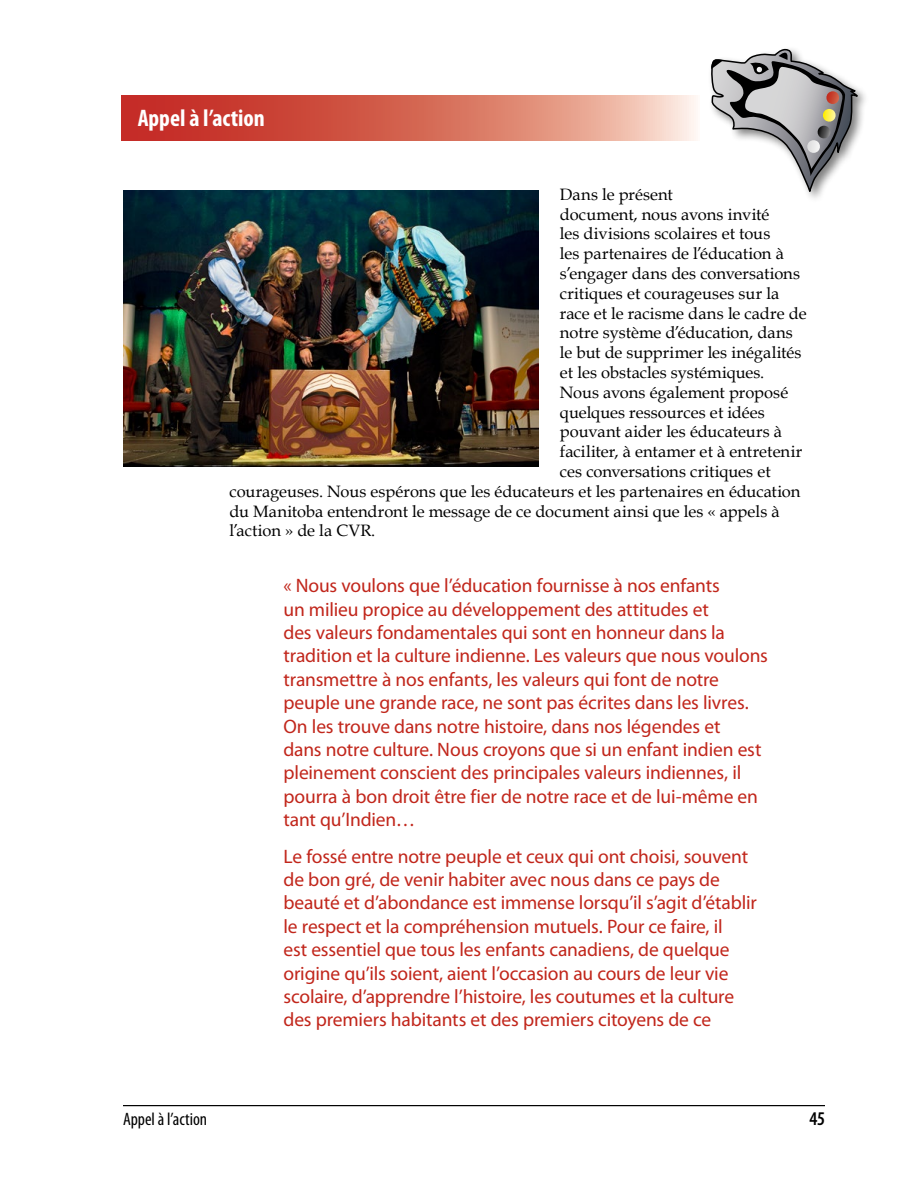
<style>
.page{position:relative;width:918px;height:1188px;background:#fff}
.page>*{position:absolute;margin:0;border:0;box-sizing:border-box;transform-origin:0 0}
.Head_A{font:700 condensed 24px "Myriad Pro";color:#fff}
.t1{font:19.5px/23.4px "Myriad Pro";letter-spacing:-.01em;color:#c1261b}
.t2{font:600 condensed 19.5px "Myriad Pro";color:#000}
.t3{font:condensed 18px "Myriad Pro";letter-spacing:-.005em;color:#000}
.Paragraph_End___3{font:16.5px "Book Antiqua";color:#000}
</style>
<div class="page">
<hr style="left:123px;top:1105px;width:702px;height:1px;background:#000">
<svg style="left:122px;top:95px;width:574px;height:45px;background:#d87061"></svg>
<img style="left:123px;top:191px;width:415px;height:275px">
<svg style="left:711px;top:48px;width:150px;height:151px"></svg>
<h1 class="Head_A" style="left:138px;top:103px;width:129px">Appel à l’action</h1>
<p class="Paragraph_End___3" style="left:560px;top:183px;width:115px">Dans le présent</p>
<p class="Paragraph_End___3" style="left:560px;top:203px;width:211px">document, nous avons invité</p>
<p class="Paragraph_End___3" style="left:560px;top:222px;width:212px">les divisions scolaires et tous</p>
<p class="Paragraph_End___3" style="left:560px;top:242px;width:225px">les partenaires de l’éducation à</p>
<p class="Paragraph_End___3" style="left:560px;top:262px;width:242px">s’engager dans des conversations</p>
<p class="Paragraph_End___3" style="left:560px;top:282px;width:221px">critiques et courageuses sur la</p>
<p class="Paragraph_End___3" style="left:560px;top:302px;width:248px">race et le racisme dans le cadre de</p>
<p class="Paragraph_End___3" style="left:560px;top:321px;width:234px">notre système d’éducation, dans</p>
<p class="Paragraph_End___3" style="left:560px;top:341px;width:243px">le but de supprimer les inégalités</p>
<p class="Paragraph_End___3" style="left:560px;top:361px;width:206px">et les obstacles systémiques.</p>
<p class="Paragraph_End___3" style="left:560px;top:381px;width:230px">Nous avons également proposé</p>
<p class="Paragraph_End___3" style="left:560px;top:401px;width:206px">quelques ressources et idées</p>
<p class="Paragraph_End___3" style="left:560px;top:420px;width:224px">pouvant aider les éducateurs à</p>
<p class="Paragraph_End___3" style="left:560px;top:440px;width:244px">faciliter, à entamer et à entretenir</p>
<p class="Paragraph_End___3" style="left:560px;top:460px;width:212px">ces conversations critiques et</p>
<p class="Paragraph_End___3" style="left:230px;top:480px;width:572px">courageuses. Nous espérons que les éducateurs et les partenaires en éducation</p>
<p class="Paragraph_End___3" style="left:230px;top:500px;width:552px">du Manitoba entendront le message de ce document ainsi que les « appels à</p>
<p class="Paragraph_End___3" style="left:230px;top:519px;width:147px">l’action » de la CVR.</p>
<p class="t1" style="left:284px;top:574px;width:486px">« Nous voulons que l’éducation fournisse à nos enfants<br>un milieu propice au développement des attitudes et<br>des valeurs fondamentales qui sont en honneur dans la tradition et la culture indienne. Les valeurs que nous voulons transmettre à nos enfants, les valeurs qui font de notre peuple une grande race, ne sont pas écrites dans les livres.<br>On les trouve dans notre histoire, dans nos légendes et<br>dans notre culture. Nous croyons que si un enfant indien est pleinement conscient des principales valeurs indiennes, il pourra à bon droit être fier de notre race et de lui-même en tant qu’Indien…</p>
<p class="t1" style="left:284px;top:844px;width:475px">Le fossé entre notre peuple et ceux qui ont choisi, souvent de bon gré, de venir habiter avec nous dans ce pays de beauté et d’abondance est immense lorsqu’il s’agit d’établir le respect et la compréhension mutuels. Pour ce faire, il<br>est essentiel que tous les enfants canadiens, de quelque origine qu’ils soient, aient l’occasion au cours de leur vie scolaire, d’apprendre l’histoire, les coutumes et la culture des premiers habitants et des premiers citoyens de ce</p>
<p class="t3" style="left:123px;top:1108px;width:86px">Appel à l’action</p>
<p class="t2" style="left:809px;top:1107px;width:17px">45</p>
</div>
